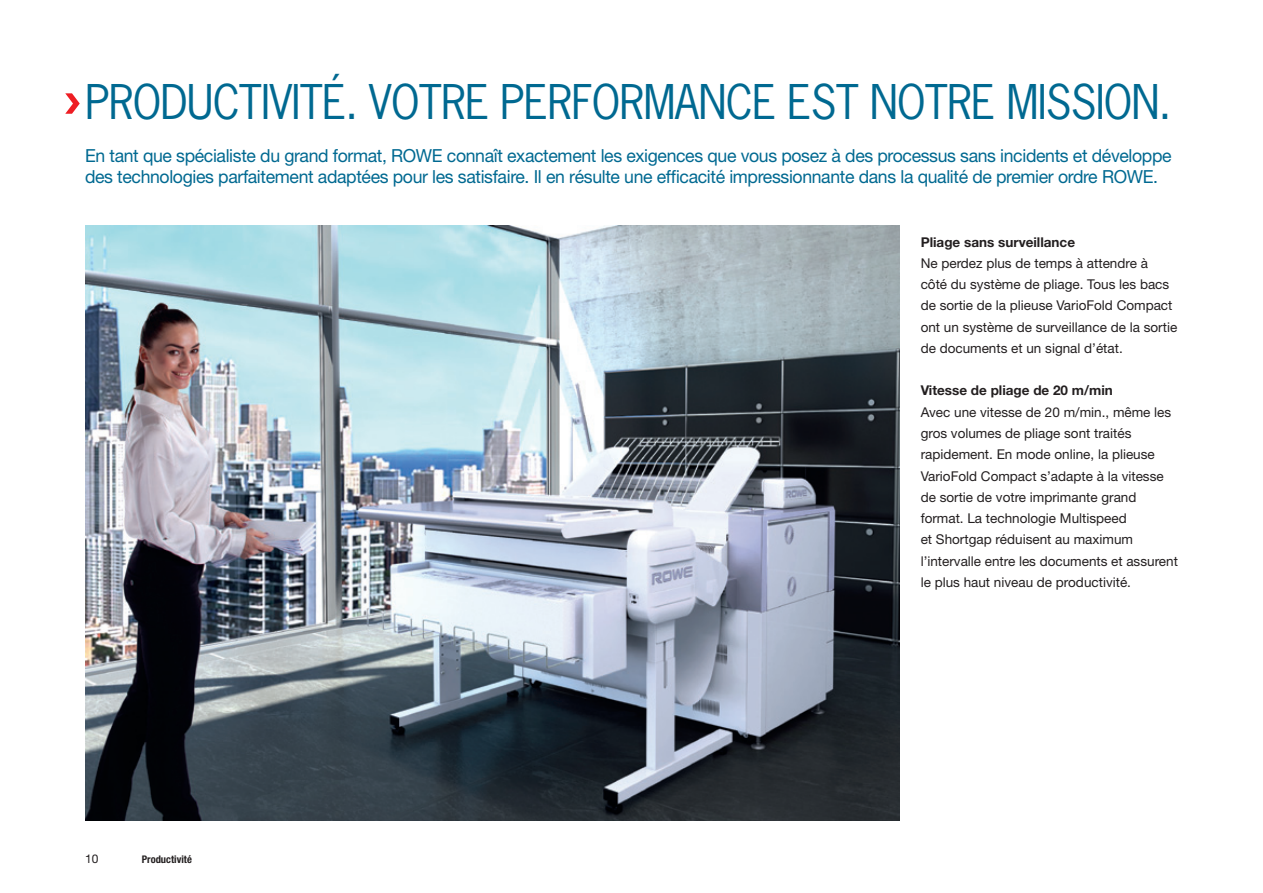
<style>
.page{position:relative;width:1263px;height:893px;background:#fff}
.page>*{position:absolute;margin:0;border:0;box-sizing:border-box;transform-origin:0 0}
.t1{font:45px "News Gothic";letter-spacing:-.02em;color:#006991}
.t2{font:18px/21.3px "Helvetica Neue";letter-spacing:-.02em;color:#006991}
.t3{font:13.5px/21.3px "Helvetica Neue";color:#231f20}
.t4{font:700 13.5px "Helvetica Neue";color:#231f20}
.t5{font:12px "Helvetica Neue";color:#231f20}
.t6{font:700 condensed 10.5px "Helvetica Neue";color:#231f20}
</style>
<div class="page">
<svg style="left:65px;top:93px;width:15px;height:21px"></svg>
<img style="left:85px;top:225px;width:814px;height:596px">
<h1 class="t1" style="left:85px;top:73px;width:1088px">PRODUCTIVITÉ. VOTRE PERFORMANCE EST NOTRE MISSION.</h1>
<p class="t2" style="left:85px;top:144px;width:1088px">En tant que spécialiste du grand format, ROWE connaît exactement les exigences que vous posez à des processus sans incidents et développe des technologies parfaitement adaptées pour les satisfaire. Il en résulte une efficacité impressionnante dans la qualité de premier ordre ROWE.</p>
<p class="t5" style="left:85px;top:852px;width:15px">10</p>
<p class="t6" style="left:142px;top:853px;width:52px">Productivité</p>
<p class="t4" style="left:921px;top:233px;width:156px">Pliage sans surveillance</p>
<p class="t3" style="left:921px;top:252px;width:258px">Ne perdez plus de temps à attendre à côté du système de pliage. Tous les bacs de sortie de la plieuse VarioFold Compact ont un système de surveillance de la sortie de documents et un signal d’état.</p>
<p class="t4" style="left:921px;top:382px;width:194px">Vitesse de pliage de 20 m/min</p>
<p class="t3" style="left:921px;top:401px;width:259px">Avec une vitesse de 20 m/min., même les gros volumes de pliage sont traités rapidement. En mode online, la plieuse VarioFold Compact s’adapte à la vitesse de sortie de votre imprimante grand format. La technologie Multispeed<br>et Shortgap réduisent au maximum l’intervalle entre les documents et assurent le plus haut niveau de productivité.</p>
</div>
